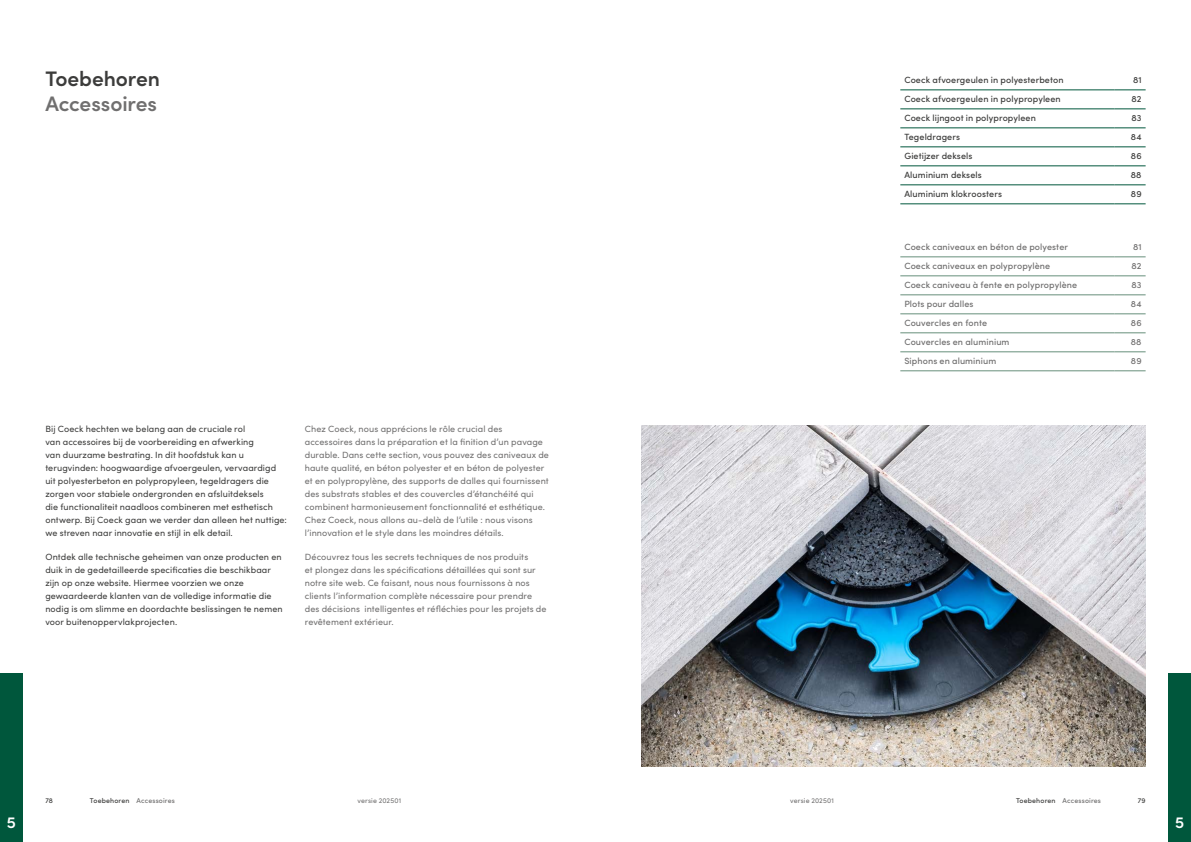
<style>
.page{position:relative;width:1191px;height:842px;background:#fff}
.page>*{position:absolute;margin:0;border:0;box-sizing:border-box;transform-origin:0 0}
.t1{font:600 21px "Sofia Pro";letter-spacing:-.005em;color:#706f6f}
.t2{font:600 21px "Sofia Pro";letter-spacing:-.005em;color:#3c3c3b}
.t3{font:600 16px "Sofia Pro";color:#fff}
.t4{font:9px/13px "Sofia Pro";letter-spacing:.01em;color:#706f6f}
.t5{font:9px/13px "Sofia Pro";letter-spacing:.01em;color:#3c3c3b}
.t6{font:500 9px "Sofia Pro";letter-spacing:.01em;color:#706f6f}
.t7{font:500 9px "Sofia Pro";letter-spacing:.01em;color:#3c3c3b}
.t8{font:500 7px "Sofia Pro";letter-spacing:.02em;color:#706f6f}
.t9{font:7px "Sofia Pro";letter-spacing:.02em;color:#706f6f}
.t10{font:500 7px "Sofia Pro";color:#3c3c3b}
.s1{color:#3c3c3b}
</style>
<div class="page">
<div style="left:0;top:674px;width:23px;height:168px;background:#00573c"></div>
<div style="left:1168px;top:674px;width:23px;height:168px;background:#00573c"></div>
<img style="left:641px;top:425px;width:504px;height:341px">
<hr style="left:900px;top:90px;width:214px;height:1px;background:#00573c">
<hr style="left:900px;top:109px;width:214px;height:1px;background:#00573c">
<hr style="left:900px;top:128px;width:214px;height:1px;background:#00573c">
<hr style="left:900px;top:147px;width:214px;height:1px;background:#00573c">
<hr style="left:900px;top:166px;width:214px;height:1px;background:#00573c">
<hr style="left:900px;top:185px;width:214px;height:1px;background:#00573c">
<hr style="left:1114px;top:90px;width:31px;height:1px;background:#00573c">
<hr style="left:1114px;top:109px;width:31px;height:1px;background:#00573c">
<hr style="left:1114px;top:128px;width:31px;height:1px;background:#00573c">
<hr style="left:1114px;top:147px;width:31px;height:1px;background:#00573c">
<hr style="left:1114px;top:166px;width:31px;height:1px;background:#00573c">
<hr style="left:1114px;top:185px;width:31px;height:1px;background:#00573c">
<hr style="left:900px;top:204px;width:214px;height:1px;background:#00573c">
<hr style="left:1114px;top:204px;width:31px;height:1px;background:#00573c">
<hr style="left:900px;top:257px;width:214px;height:1px;background:#678f7b">
<hr style="left:1114px;top:257px;width:31px;height:1px;background:#678f7b">
<hr style="left:900px;top:276px;width:214px;height:1px;background:#678f7b">
<hr style="left:900px;top:295px;width:214px;height:1px;background:#678f7b">
<hr style="left:900px;top:314px;width:214px;height:1px;background:#678f7b">
<hr style="left:900px;top:333px;width:214px;height:1px;background:#678f7b">
<hr style="left:900px;top:352px;width:214px;height:1px;background:#678f7b">
<hr style="left:900px;top:371px;width:214px;height:1px;background:#678f7b">
<hr style="left:1114px;top:276px;width:31px;height:1px;background:#678f7b">
<hr style="left:1114px;top:295px;width:31px;height:1px;background:#678f7b">
<hr style="left:1114px;top:314px;width:31px;height:1px;background:#678f7b">
<hr style="left:1114px;top:333px;width:31px;height:1px;background:#678f7b">
<hr style="left:1114px;top:352px;width:31px;height:1px;background:#678f7b">
<hr style="left:1114px;top:371px;width:31px;height:1px;background:#678f7b">
<h1 class="t2" style="left:45px;top:63px;width:116px">Toebehoren</h1>
<h1 class="t1" style="left:45px;top:88px;width:113px">Accessoires</h1>
<p class="t5" style="left:45px;top:422px;width:243px">Bij Coeck hechten we belang aan de cruciale rol<br>van accessoires bij de voorbereiding en afwerking<br>van duurzame bestrating. In dit hoofdstuk kan u terugvinden: hoogwaardige afvoergeulen, vervaardigd uit polyesterbeton en polypropyleen, tegeldragers die zorgen voor stabiele ondergronden en afsluitdeksels<br>die functionaliteit naadloos combineren met esthetisch ontwerp. Bij Coeck gaan we verder dan alleen het nuttige: we streven naar innovatie en stijl in elk detail.</p>
<p class="t5" style="left:45px;top:550px;width:239px">Ontdek alle technische geheimen van onze producten en duik in de gedetailleerde specificaties die beschikbaar zijn op onze website. Hiermee voorzien we onze gewaardeerde klanten van de volledige informatie die nodig is om slimme en doordachte beslissingen te nemen voor buitenoppervlakprojecten.</p>
<p class="t4" style="left:305px;top:421px;width:246px">Chez Coeck, nous apprécions le rôle crucial des accessoires dans la préparation et la finition d’un pavage durable. Dans cette section, vous pouvez des caniveaux de haute qualité, en béton polyester et en béton de polyester et en polypropylène, des supports de dalles qui fournissent des substrats stables et des couvercles d’étanchéité qui combinent harmonieusement fonctionnalité et esthétique.<br>Chez Coeck, nous allons au-delà de l’utile : nous visons l’innovation et le style dans les moindres détails.</p>
<p class="t4" style="left:305px;top:550px;width:243px">Découvrez tous les secrets techniques de nos produits<br>et plongez dans les spécifications détaillées qui sont sur notre site web. Ce faisant, nous nous fournissons à nos clients l’information complète nécessaire pour prendre des décisions intelligentes et réfléchies pour les projets de revêtement extérieur.</p>
<p class="t7" style="left:904px;top:73px;width:161px">Coeck afvoergeulen in polyesterbeton</p>
<p class="t7" style="left:1133px;top:73px;width:10px">81</p>
<p class="t7" style="left:904px;top:92px;width:158px">Coeck afvoergeulen in polypropyleen</p>
<p class="t7" style="left:1131px;top:92px;width:11px">82</p>
<p class="t7" style="left:904px;top:111px;width:133px">Coeck lijngoot in polypropyleen</p>
<p class="t7" style="left:1131px;top:111px;width:12px">83</p>
<p class="t7" style="left:904px;top:130px;width:57px">Tegeldragers</p>
<p class="t7" style="left:1130px;top:130px;width:12px">84</p>
<p class="t7" style="left:904px;top:149px;width:70px">Gietijzer deksels</p>
<p class="t7" style="left:1131px;top:149px;width:12px">86</p>
<p class="t7" style="left:904px;top:168px;width:79px">Aluminium deksels</p>
<p class="t7" style="left:1131px;top:168px;width:12px">88</p>
<p class="t7" style="left:904px;top:187px;width:99px">Aluminium klokroosters</p>
<p class="t7" style="left:1131px;top:187px;width:12px">89</p>
<p class="t6" style="left:904px;top:240px;width:165px">Coeck caniveaux en béton de polyester</p>
<p class="t6" style="left:1133px;top:240px;width:10px">81</p>
<p class="t6" style="left:904px;top:259px;width:147px">Coeck caniveaux en polypropylène</p>
<p class="t6" style="left:1131px;top:259px;width:11px">82</p>
<p class="t6" style="left:904px;top:278px;width:174px">Coeck caniveau à fente en polypropylène</p>
<p class="t6" style="left:1131px;top:278px;width:12px">83</p>
<p class="t6" style="left:904px;top:297px;width:71px">Plots pour dalles</p>
<p class="t6" style="left:1130px;top:297px;width:12px">84</p>
<p class="t6" style="left:904px;top:316px;width:84px">Couvercles en fonte</p>
<p class="t6" style="left:1131px;top:316px;width:12px">86</p>
<p class="t6" style="left:904px;top:335px;width:107px">Couvercles en aluminium</p>
<p class="t6" style="left:1131px;top:335px;width:12px">88</p>
<p class="t6" style="left:904px;top:354px;width:93px">Siphons en aluminium</p>
<p class="t6" style="left:1131px;top:354px;width:12px">89</p>
<p class="t10" style="left:45px;top:795px;width:9px">78</p>
<p class="t8" style="left:90px;top:795px;width:86px"><span class="s1">Toebehoren</span> Accessoires</p>
<p class="t9" style="left:357px;top:795px;width:45px">versie 202501</p>
<p class="t9" style="left:790px;top:795px;width:45px">versie 202501</p>
<p class="t8" style="left:1016px;top:795px;width:86px"><span class="s1">Toebehoren</span> Accessoires</p>
<p class="t10" style="left:1137px;top:795px;width:9px">79</p>
<h2 class="t3" style="left:7px;top:810px;width:11px">5</h2>
<h2 class="t3" style="left:1175px;top:810px;width:11px">5</h2>
</div>
